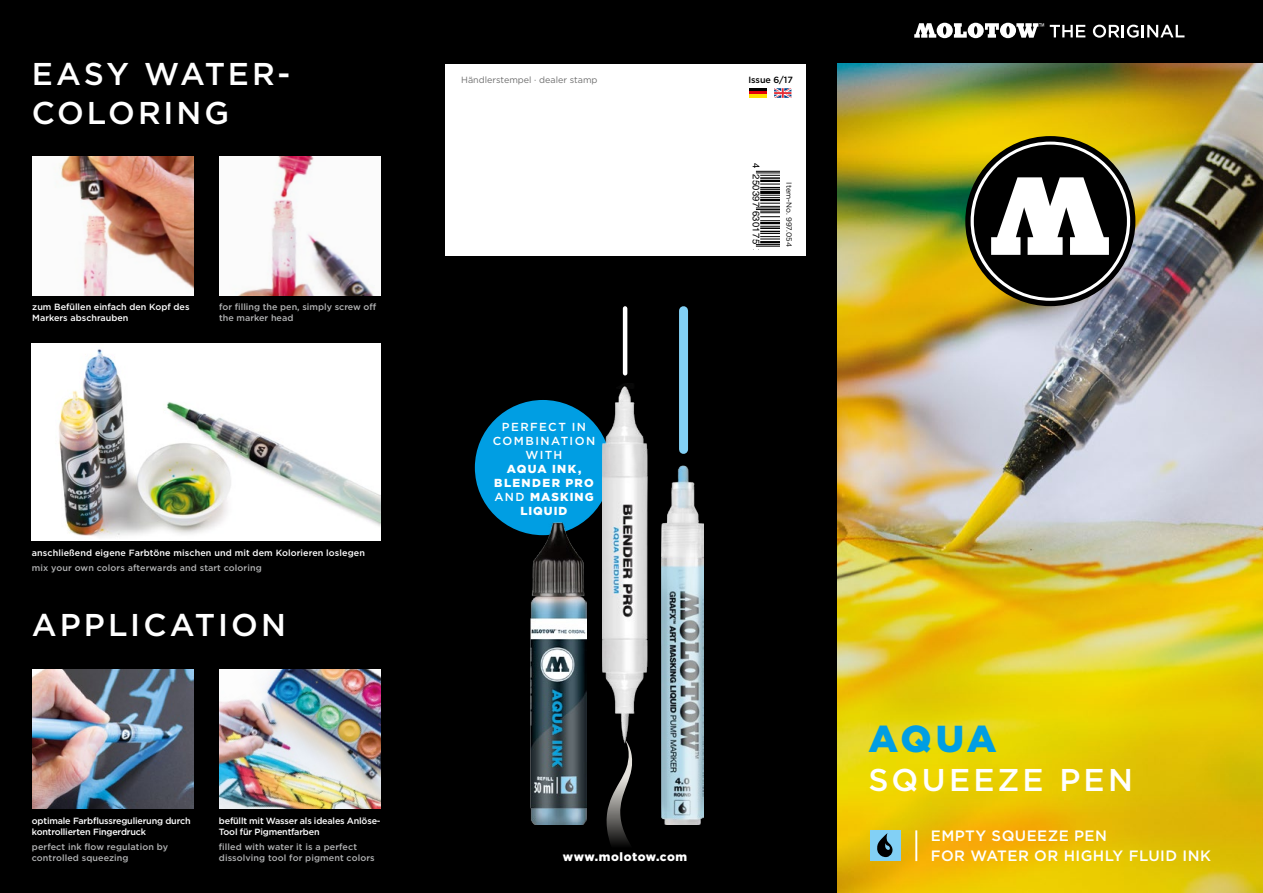
<style>
.page{position:relative;width:1263px;height:893px;background:#000}
.page>*{position:absolute;margin:0;border:0;box-sizing:border-box;transform-origin:0 0}
.t1{font:900 37.5px "Gotham";color:#009ee3}
.t2{font:500 31.5px/39px "Gotham";letter-spacing:.095em;color:#fff}
.t3{font:500 15px/20.2px "Gotham";letter-spacing:.03em;color:#fff}
.t4{font:900 12px "Gotham";letter-spacing:.045em;color:#fff}
.t5{font:900 11.55px/14px "Gotham";letter-spacing:.095em;color:#fff;text-align:center}
.t6{font:500 11.55px/14px "Gotham";letter-spacing:.12em;color:#fff;text-align:center}
.t7{font:9.6px "Helvetica";letter-spacing:.025em;color:#000}
.t8{font:500 9px/10.8px "Gotham";letter-spacing:.01em;color:#b1b2b3}
.t9{font:500 9px/10.8px "Gotham";letter-spacing:-.02em;color:#fff}
.t10{font:500 9px "Gotham";letter-spacing:.01em;color:#fff}
.t11{font:500 9px/10.8px "Gotham";color:#fff}
.t12{font:9px "Gotham";color:#6e6e6e}
.t13{font:500 9px "Gotham";letter-spacing:-.01em;color:#000}
.t14{font:7.5px "Gotham";color:#000}
.s1{font-weight:500}
</style>
<div class="page">
<img style="left:31px;top:344px;width:350px;height:196px">
<img style="left:33px;top:156px;width:161px;height:140px">
<img style="left:219px;top:156px;width:161px;height:140px">
<img style="left:32px;top:669px;width:161px;height:139px">
<img style="left:219px;top:669px;width:161px;height:139px">
<div style="left:475px;top:400px;width:136px;height:135px;background:#009ee3;border-radius:50%"></div>
<img style="left:662px;top:465px;width:42px;height:360px">
<div style="left:679px;top:311px;width:9px;height:138px;background:#82d0f5"></div>
<hr style="left:623px;top:308px;width:4px;height:65px;background:#fff">
<img style="left:530px;top:522px;width:57px;height:303px">
<svg style="left:607px;top:743px;width:26px;height:102px"></svg>
<img style="left:603px;top:383px;width:44px;height:360px">
<img style="left:838px;top:64px;width:425px;height:829px">
<hr style="left:915px;top:830px;width:2px;height:31px;background:#fff">
<svg style="left:965px;top:136px;width:170px;height:170px"></svg>
<div style="left:445px;top:64px;width:360px;height:191px;background:#fff"></div>
<svg style="left:914px;top:23px;width:130px;height:15px"></svg>
<svg style="left:1050px;top:25px;width:35px;height:12px"></svg>
<svg style="left:1093px;top:25px;width:91px;height:13px"></svg>
<div style="left:870px;top:830px;width:30px;height:31px;background:#82d0f5"></div>
<svg style="left:877px;top:833px;width:16px;height:24px"></svg>
<hr style="left:749px;top:88px;width:17px;height:3px;background:#000">
<svg style="left:749px;top:91px;width:17px;height:4px"></svg>
<hr style="left:749px;top:95px;width:17px;height:3px;background:#fd0">
<svg style="left:774px;top:88px;width:17px;height:10px"></svg>
<svg style="left:756px;top:171px;width:24px;height:5px"></svg>
<hr style="left:760px;top:177px;width:20px;height:2px;background:#000">
<hr style="left:760px;top:180px;width:20px;height:2px;background:#000">
<svg style="left:753px;top:184px;width:27px;height:66px"></svg>
<h2 class="t2" style="left:32px;top:54px;width:260px">EASY WATER-<br>COLORING</h2>
<p class="t11" style="left:32px;top:302px;width:159px">zum Befüllen einfach den Kopf des<br>Markers abschrauben</p>
<p class="t8" style="left:219px;top:302px;width:159px">for filling the pen, simply screw off the marker head</p>
<p class="t10" style="left:32px;top:547px;width:335px">anschließend eigene Farbtöne mischen und mit dem Kolorieren loslegen</p>
<p class="t8" style="left:32px;top:562px;width:231px">mix your own colors afterwards and start coloring</p>
<h2 class="t2" style="left:32px;top:605px;width:256px">APPLICATION</h2>
<p class="t9" style="left:32px;top:816px;width:160px">optimale Farbflussregulierung durch kontrollierten Fingerdruck</p>
<p class="t8" style="left:32px;top:842px;width:138px">perfect ink flow regulation by controlled squeezing</p>
<p class="t9" style="left:219px;top:816px;width:162px">befüllt mit Wasser als ideales Anlöse-<br>Tool für Pigmentfarben</p>
<p class="t8" style="left:219px;top:842px;width:157px">filled with water it is a perfect dissolving tool for pigment colors</p>
<p class="t12" style="left:461px;top:75px;width:138px">Händlerstempel ∙ dealer stamp</p>
<p class="t6" style="left:493px;top:420px;width:104px">PERFECT IN<br>COMBINATION<br>WITH</p>
<p class="t5" style="left:494px;top:462px;width:101px">AQUA INK,<br>BLENDER PRO<br><span class="s1">AND</span> MASKING<br>LIQUID</p>
<p class="t13" style="left:748px;top:74px;width:46px">Issue 6/17</p>
<p class="t7" style="left:763px;top:163px;width:82px;rotate:90deg">4 250397 630175</p>
<p class="t14" style="left:794px;top:182px;width:66px;rotate:90deg">Item-No. 997.054</p>
<h3 class="t4" style="left:563px;top:849px;width:126px">www.molotow.com</h3>
<h1 class="t1" style="left:868px;top:713px;width:129px">AQUA</h1>
<h2 class="t2" style="left:868px;top:760px;width:266px">SQUEEZE PEN</h2>
<h3 class="t3" style="left:931px;top:825px;width:282px">EMPTY SQUEEZE PEN<br>FOR WATER OR HIGHLY FLUID INK</h3>
</div>
